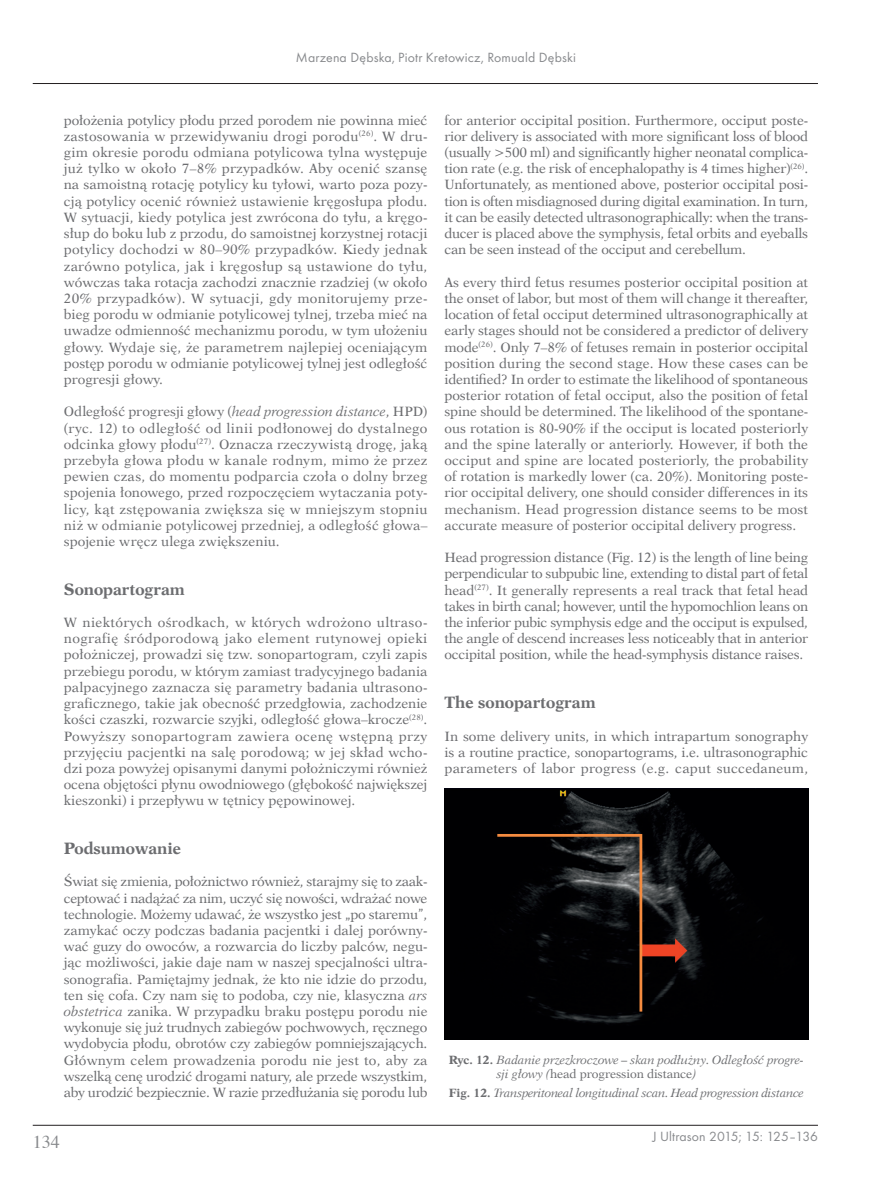
<style>
.page{position:relative;width:872px;height:1191px;background:#fff}
.page>*{position:absolute;margin:0;border:0;box-sizing:border-box;transform-origin:0 0}
.t1{font:18px "Times";color:#888a8d}
.t2{font:700 16.5px "Dutch 823 EU";color:#6c6d70}
.t3{font:13.8px "Futura TCE";letter-spacing:.01em;color:#888a8d}
.t4{font:13.5px/16.2px "Dutch 823 EU";letter-spacing:-.01em;color:#6c6d70;text-align:justify}
.t5{font:italic 12px/14.4px "Dutch 823 EU";letter-spacing:-.01em;color:#6c6d70}
.t6{font:italic 12px "Dutch 823 EU";letter-spacing:-.03em;color:#6c6d70}
.s1{font-style:italic}
.s2{font-weight:700;font-style:normal}
.s3{font-style:normal}
</style>
<div class="page">
<hr style="left:33px;top:1125px;width:785px;height:1px;background:#231f20">
<hr style="left:33px;top:83px;width:785px;height:1px;background:#231f20">
<img style="left:444px;top:789px;width:364px;height:251px">
<p class="t3" style="left:296px;top:51px;width:281px">Marzena Dębska, Piotr Kretowicz, Romuald Dębski</p>
<p class="t4" style="left:64px;top:112px;width:365px">położenia potylicy płodu przed porodem nie powinna mieć zastosowania w przewidywaniu drogi porodu<sup>(26)</sup>. W dru&shy;gim okresie porodu odmiana potylicowa tylna występuje już tylko w około 7–8% przypadków. Aby ocenić szansę na samoistną rotację potylicy ku tyłowi, warto poza pozy&shy;cją potylicy ocenić również ustawienie kręgosłupa płodu.<br>W sytuacji, kiedy potylica jest zwrócona do tyłu, a kręgo&shy;słup do boku lub z przodu, do samoistnej korzystnej rotacji potylicy dochodzi w 80–90% przypadków. Kiedy jednak zarówno potylica, jak i kręgosłup są ustawione do tyłu, wówczas taka rotacja zachodzi znacznie rzadziej (w około 20% przypadków). W sytuacji, gdy monitorujemy prze&shy;bieg porodu w odmianie potylicowej tylnej, trzeba mieć na uwadze odmienność mechanizmu porodu, w tym ułożeniu głowy. Wydaje się, że parametrem najlepiej oceniającym postęp porodu w odmianie potylicowej tylnej jest odległość progresji głowy.</p>
<p class="t4" style="left:64px;top:403px;width:365px">Odległość progresji głowy (<span class="s1">head progression distance</span>, HPD) (ryc. 12) to odległość od linii podłonowej do dystalnego odcinka głowy płodu<sup>(27)</sup>. Oznacza rzeczywistą drogę, jaką przebyła głowa płodu w kanale rodnym, mimo że przez pewien czas, do momentu podparcia czoła o dolny brzeg spojenia łonowego, przed rozpoczęciem wytaczania poty&shy;licy, kąt zstępowania zwiększa się w mniejszym stopniu niż w odmianie potylicowej przedniej, a odległość głowa– spojenie wręcz ulega zwiększeniu.</p>
<p class="t2" style="left:64px;top:579px;width:122px">Sonopartogram</p>
<p class="t4" style="left:64px;top:614px;width:365px">W niektórych ośrodkach, w których wdrożono ultraso&shy;nografię śródporodową jako element rutynowej opieki położniczej, prowadzi się tzw. sonopartogram, czyli zapis przebiegu porodu, w którym zamiast tradycyjnego badania palpacyjnego zaznacza się parametry badania ultrasono&shy;graficznego, takie jak obecność przedgłowia, zachodzenie kości czaszki, rozwarcie szyjki, odległość głowa–krocze<sup>(28)</sup>.<br>Powyższy sonopartogram zawiera ocenę wstępną przy przyjęciu pacjentki na salę porodową; w jej skład wcho&shy;dzi poza powyżej opisanymi danymi położniczymi również ocena objętości płynu owodniowego (głębokość największej kieszonki) i przepływu w tętnicy pępowinowej.</p>
<p class="t2" style="left:64px;top:838px;width:119px">Podsumowanie</p>
<p class="t4" style="left:64px;top:873px;width:365px">Świat się zmienia, położnictwo również, starajmy się to zaak&shy;ceptować i nadążać za nim, uczyć się nowości, wdrażać nowe technologie. Możemy udawać, że wszystko jest „po staremu”, zamykać oczy podczas badania pacjentki i dalej porówny&shy;wać guzy do owoców, a rozwarcia do liczby palców, negu&shy;jąc możliwości, jakie daje nam w naszej specjalności ultra&shy;sonografia. Pamiętajmy jednak, że kto nie idzie do przodu, ten się cofa. Czy nam się to podoba, czy nie, klasyczna <span class="s1">ars obstetrica</span> zanika. W przypadku braku postępu porodu nie wykonuje się już trudnych zabiegów pochwowych, ręcznego wydobycia płodu, obrotów czy zabiegów pomniejszających.<br>Głównym celem prowadzenia porodu nie jest to, aby za wszelką cenę urodzić drogami natury, ale przede wszystkim, aby urodzić bezpiecznie. W razie przedłużania się porodu lub</p>
<p class="t4" style="left:444px;top:112px;width:365px">for anterior occipital position. Furthermore, occiput poste&shy;rior delivery is associated with more significant loss of blood (usually &gt;500 ml) and significantly higher neonatal complica&shy;tion rate (e.g. the risk of encephalopathy is 4 times higher)<sup>(26)</sup>.<br>Unfortunately, as mentioned above, posterior occipital posi&shy;tion is often misdiagnosed during digital examination. In turn, it can be easily detected ultrasonographically: when the trans&shy;ducer is placed above the symphysis, fetal orbits and eyeballs can be seen instead of the occiput and cerebellum.</p>
<p class="t4" style="left:444px;top:274px;width:365px">As every third fetus resumes posterior occipital position at the onset of labor, but most of them will change it thereafter, location of fetal occiput determined ultrasonographically at early stages should not be considered a predictor of delivery mode<sup>(26)</sup>. Only 7–8% of fetuses remain in posterior occipital position during the second stage. How these cases can be identified? In order to estimate the likelihood of spontaneous posterior rotation of fetal occiput, also the position of fetal spine should be determined. The likelihood of the spontane&shy;ous rotation is 80-90% if the occiput is located posteriorly and the spine laterally or anteriorly. However, if both the occiput and spine are located posteriorly, the probability of rotation is markedly lower (ca. 20%). Monitoring poste&shy;rior occipital delivery, one should consider differences in its mechanism. Head progression distance seems to be most accurate measure of posterior occipital delivery progress.</p>
<p class="t4" style="left:444px;top:549px;width:365px">Head progression distance (Fig. 12) is the length of line being perpendicular to subpubic line, extending to distal part of fetal head<sup>(27)</sup>. It generally represents a real track that fetal head takes in birth canal; however, until the hypomochlion leans on the inferior pubic symphysis edge and the occiput is expulsed, the angle of descend increases less noticeably that in anterior occipital position, while the head-symphysis distance raises .</p>
<p class="t2" style="left:444px;top:692px;width:153px">The sonopartogram</p>
<p class="t4" style="left:444px;top:727px;width:365px">In some delivery units, in which intrapartum sonography is a routine practice, sonopartograms, i.e. ultrasonographic parameters of labor progress (e.g. caput succedaneum,</p>
<p class="t5" style="left:496px;top:1052px;width:309px;text-indent:-48px"><span class="s2">Ryc. 12.</span> Badanie przezkroczowe – skan podłużny. Odległość progre&shy;sji głowy (<span class="s3">head progression distance</span>)</p>
<p class="t6" style="left:449px;top:1085px;width:357px"><span class="s2">Fig. 12.</span> Transperitoneal longitudinal scan. Head progression distance</p>
<h1 class="t1" style="left:33px;top:1134px;width:28px">134</h1>
<p class="t3" style="left:652px;top:1130px;width:167px">J Ultrason 2015; 15: 125–136</p>
</div>
